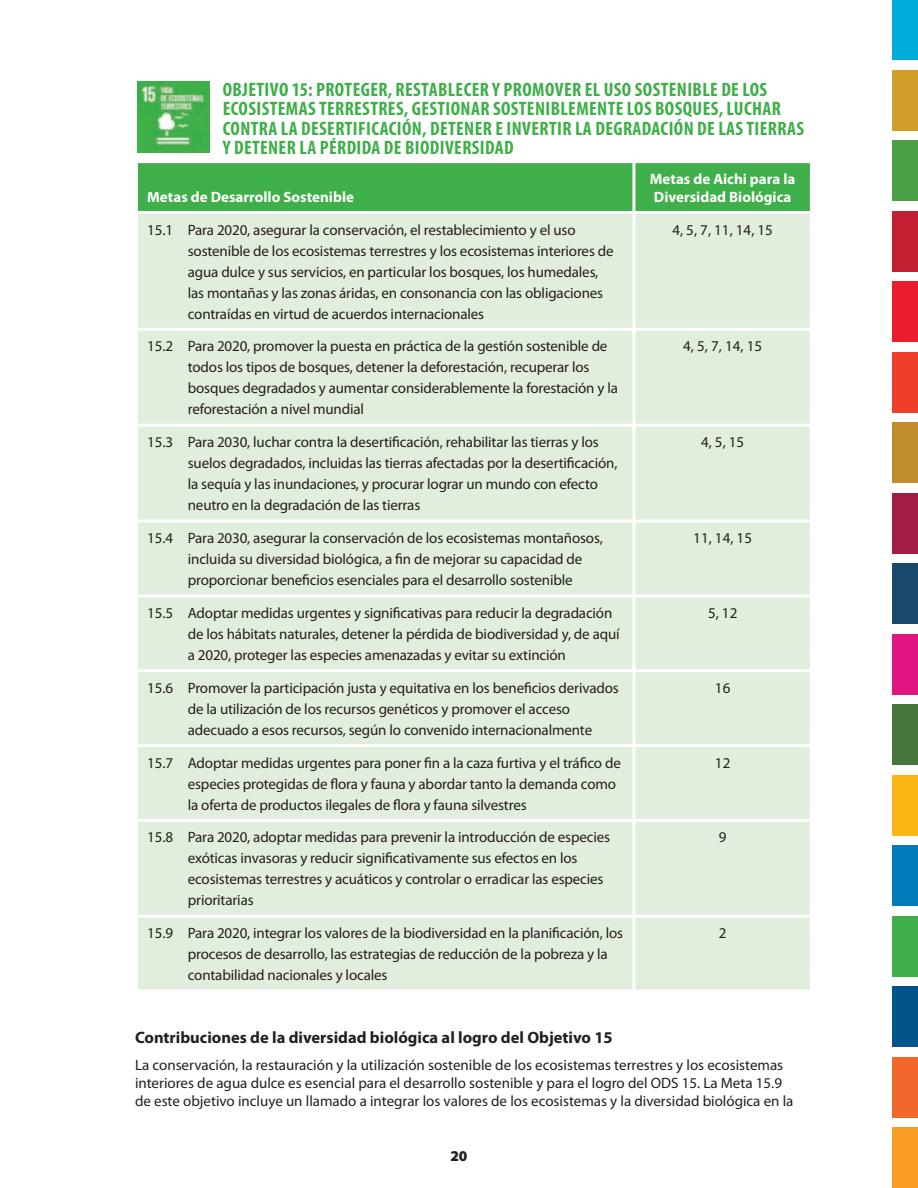
<style>
.page{position:relative;width:918px;height:1188px;background:#fff}
.page>*{position:absolute;margin:0;border:0;box-sizing:border-box;transform-origin:0 0}
.t1{font:700 condensed 19.5px/19.5px "Myriad Pro";letter-spacing:.02em;color:#3eaf49}
.t2{font:700 16.5px "Myriad Pro";color:#231f20}
.t3{font:15px/21px "Myriad Pro";letter-spacing:-.01em;color:#231f20}
.t4{font:700 15px/18px "Myriad Pro";color:#fff}
.t5{font:900 15px "Myriad Pro";color:#231f20}
</style>
<div class="page">
<div style="left:892px;top:70px;width:26px;height:61px;background:#d19f28"></div>
<div style="left:892px;top:0;width:26px;height:60px;background:#00add9"></div>
<div style="left:892px;top:282px;width:26px;height:60px;background:#eb1c2c"></div>
<div style="left:892px;top:211px;width:26px;height:61px;background:#c21f32"></div>
<div style="left:892px;top:352px;width:26px;height:61px;background:#ef3e2a"></div>
<div style="left:892px;top:141px;width:26px;height:60px;background:#4aa045"></div>
<div style="left:892px;top:775px;width:26px;height:61px;background:#fcb615"></div>
<div style="left:892px;top:493px;width:26px;height:61px;background:#a21c43"></div>
<div style="left:892px;top:1057px;width:26px;height:61px;background:#f2682c"></div>
<div style="left:892px;top:1128px;width:26px;height:60px;background:#f89c24"></div>
<div style="left:892px;top:634px;width:26px;height:61px;background:#e11584"></div>
<div style="left:892px;top:423px;width:26px;height:60px;background:#c08c2c"></div>
<div style="left:892px;top:705px;width:26px;height:60px;background:#46763b"></div>
<div style="left:892px;top:846px;width:26px;height:60px;background:#007cbb"></div>
<div style="left:892px;top:916px;width:26px;height:61px;background:#3eaf49"></div>
<div style="left:892px;top:987px;width:26px;height:60px;background:#01558a"></div>
<div style="left:892px;top:564px;width:26px;height:60px;background:#18486b"></div>
<div style="left:138px;top:163px;width:672px;height:48px;background:#3eaf49"></div>
<div style="left:138px;top:214px;width:672px;height:776px;background:#e1eedd"></div>
<hr style="left:632px;top:163px;width:3px;height:48px;background:#fff">
<hr style="left:632px;top:214px;width:3px;height:114px;background:#fff">
<hr style="left:135px;top:328px;width:499px;height:3px;background:#fff">
<hr style="left:634px;top:328px;width:179px;height:3px;background:#fff">
<hr style="left:632px;top:331px;width:3px;height:93px;background:#fff">
<hr style="left:135px;top:424px;width:499px;height:3px;background:#fff">
<hr style="left:634px;top:424px;width:179px;height:3px;background:#fff">
<hr style="left:632px;top:427px;width:3px;height:93px;background:#fff">
<hr style="left:135px;top:520px;width:499px;height:3px;background:#fff">
<hr style="left:634px;top:520px;width:179px;height:3px;background:#fff">
<hr style="left:632px;top:523px;width:3px;height:71px;background:#fff">
<hr style="left:135px;top:594px;width:499px;height:3px;background:#fff">
<hr style="left:634px;top:594px;width:179px;height:3px;background:#fff">
<hr style="left:632px;top:597px;width:3px;height:72px;background:#fff">
<hr style="left:135px;top:669px;width:499px;height:3px;background:#fff">
<hr style="left:634px;top:669px;width:179px;height:3px;background:#fff">
<hr style="left:632px;top:672px;width:3px;height:72px;background:#fff">
<hr style="left:135px;top:744px;width:499px;height:3px;background:#fff">
<hr style="left:634px;top:744px;width:179px;height:3px;background:#fff">
<hr style="left:632px;top:747px;width:3px;height:72px;background:#fff">
<hr style="left:135px;top:819px;width:499px;height:3px;background:#fff">
<hr style="left:634px;top:819px;width:179px;height:3px;background:#fff">
<hr style="left:632px;top:822px;width:3px;height:93px;background:#fff">
<hr style="left:135px;top:915px;width:499px;height:3px;background:#fff">
<hr style="left:634px;top:915px;width:179px;height:3px;background:#fff">
<hr style="left:632px;top:918px;width:3px;height:72px;background:#fff">
<img style="left:137px;top:81px;width:72px;height:71px">
<p class="t1" style="left:223px;top:80px;width:583px">OBJETIVO 15: PROTEGER, RESTABLECER Y PROMOVER EL USO SOSTENIBLE DE LOS ECOSISTEMAS TERRESTRES, GESTIONAR SOSTENIBLEMENTE LOS BOSQUES, LUCHAR CONTRA LA DESERTIFICACIÓN, DETENER E INVERTIR LA DEGRADACIÓN DE LAS TIERRAS Y DETENER LA PÉRDIDA DE BIODIVERSIDAD</p>
<p class="t4" style="left:147px;top:188px;width:208px">Metas de Desarrollo Sostenible</p>
<p class="t4" style="left:650px;top:170px;width:147px">Metas de Aichi para la<br>Diversidad Biológica</p>
<p class="t3" style="left:188px;top:219px;width:427px;text-indent:-40px">15.1 Para 2020, asegurar la conservación, el restablecimiento y el uso sostenible de los ecosistemas terrestres y los ecosistemas interiores de agua dulce y sus servicios, en particular los bosques, los humedales, las montañas y las zonas áridas, en consonancia con las obligaciones contraídas en virtud de acuerdos internacionales</p>
<p class="t3" style="left:672px;top:219px;width:102px">4, 5, 7, 11, 14, 15</p>
<p class="t3" style="left:188px;top:336px;width:432px;text-indent:-40px">15.2 Para 2020, promover la puesta en práctica de la gestión sostenible de todos los tipos de bosques, detener la deforestación, recuperar los bosques degradados y aumentar considerablemente la forestación y la reforestación a nivel mundial</p>
<p class="t3" style="left:683px;top:336px;width:81px">4, 5, 7, 14, 15</p>
<p class="t3" style="left:188px;top:432px;width:431px;text-indent:-40px">15.3 Para 2030, luchar contra la desertificación, rehabilitar las tierras y los suelos degradados, incluidas las tierras afectadas por la desertificación, la sequía y las inundaciones, y procurar lograr un mundo con efecto neutro en la degradación de las tierras</p>
<p class="t3" style="left:701px;top:432px;width:45px">4, 5, 15</p>
<p class="t3" style="left:188px;top:528px;width:416px;text-indent:-40px">15.4 Para 2030, asegurar la conservación de los ecosistemas montañosos, incluida su diversidad biológica, a fin de mejorar su capacidad de proporcionar beneficios esenciales para el desarrollo sostenible</p>
<p class="t3" style="left:693px;top:528px;width:60px">11, 14, 15</p>
<p class="t3" style="left:188px;top:603px;width:433px;text-indent:-40px">15.5 Adoptar medidas urgentes y significativas para reducir la degradación de los hábitats naturales, detener la pérdida de biodiversidad y, de aquí a 2020, proteger las especies amenazadas y evitar su extinción</p>
<p class="t3" style="left:708px;top:603px;width:31px">5, 12</p>
<p class="t3" style="left:188px;top:678px;width:433px;text-indent:-40px">15.6 Promover la participación justa y equitativa en los beneficios derivados de la utilización de los recursos genéticos y promover el acceso adecuado a esos recursos, según lo convenido internacionalmente</p>
<p class="t3" style="left:715px;top:678px;width:17px">16</p>
<p class="t3" style="left:188px;top:752px;width:435px;text-indent:-40px">15.7 Adoptar medidas urgentes para poner fin a la caza furtiva y el tráfico de especies protegidas de flora y fauna y abordar tanto la demanda como la oferta de productos ilegales de flora y fauna silvestres</p>
<p class="t3" style="left:715px;top:752px;width:17px">12</p>
<p class="t3" style="left:188px;top:827px;width:424px;text-indent:-40px">15.8 Para 2020, adoptar medidas para prevenir la introducción de especies exóticas invasoras y reducir significativamente sus efectos en los ecosistemas terrestres y acuáticos y controlar o erradicar las especies prioritarias</p>
<p class="t3" style="left:719px;top:827px;width:9px">9</p>
<p class="t3" style="left:188px;top:923px;width:437px;text-indent:-40px">15.9 Para 2020, integrar los valores de la biodiversidad en la planificación, los procesos de desarrollo, las estrategias de reducción de la pobreza y la contabilidad nacionales y locales</p>
<p class="t3" style="left:719px;top:923px;width:9px">2</p>
<p class="t2" style="left:135px;top:1028px;width:479px">Contribuciones de la diversidad biológica al logro del Objetivo 15</p>
<p class="t3" style="left:135px;top:1056px;width:660px;line-height:18px">La conservación, la restauración y la utilización sostenible de los ecosistemas terrestres y los ecosistemas interiores de agua dulce es esencial para el desarrollo sostenible y para el logro del ODS 15. La Meta 15.9 de este objetivo incluye un llamado a integrar los valores de los ecosistemas y la diversidad biológica en la</p>
<p class="t5" style="left:450px;top:1147px;width:19px">20</p>
</div>
